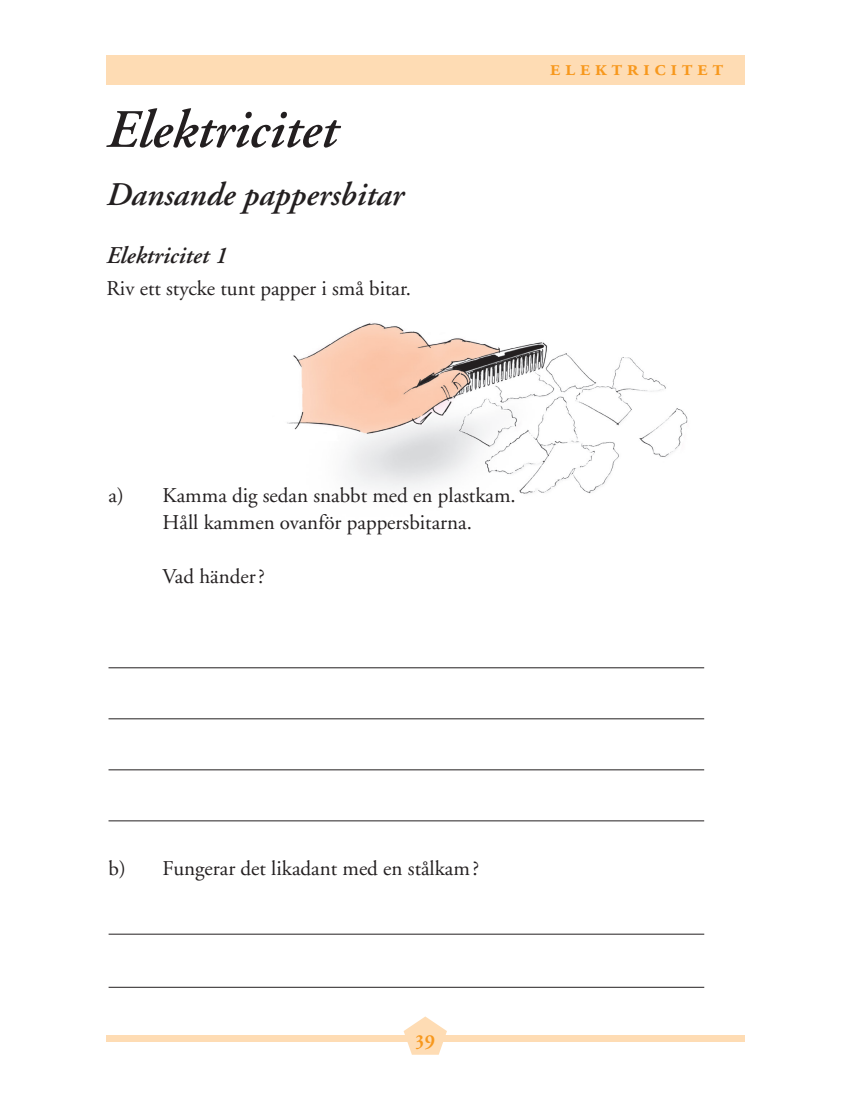
<style>
.page{position:relative;width:851px;height:1106px;background:#fff}
.page>*{position:absolute;margin:0;border:0;box-sizing:border-box;transform-origin:0 0}
.t1{font:italic 600 54px "Adobe Garamond";color:#231f20}
.t2{font:italic 600 33px "Adobe Garamond";color:#231f20}
.t3{font:italic 600 24px "Adobe Garamond";color:#231f20}
.t4{font:22.5px "Adobe Garamond Semibold SC";letter-spacing:.2em;color:#f7981d}
.t5{font:21px/27px "Adobe Garamond";color:#231f20;text-align:center}
</style>
<div class="page">
<div style="left:106px;top:1035px;width:638px;height:7px;background:#fedcb4"></div>
<svg style="left:403px;top:1016px;width:44px;height:38px"></svg>
<div style="left:106px;top:55px;width:638px;height:30px;background:#fedcb4"></div>
<img style="left:287px;top:323px;width:401px;height:171px">
<hr style="left:108px;top:667px;width:596px;height:1px;background:#231f20">
<hr style="left:108px;top:718px;width:596px;height:1px;background:#231f20">
<hr style="left:108px;top:769px;width:596px;height:1px;background:#231f20">
<hr style="left:108px;top:820px;width:596px;height:1px;background:#231f20">
<hr style="left:109px;top:933px;width:595px;height:1px;background:#231f20">
<hr style="left:109px;top:986px;width:595px;height:1px;background:#231f20">
<h1 class="t1" style="left:106px;top:100px;width:232px">Elektricitet</h1>
<h2 class="t2" style="left:106px;top:176px;width:299px">Dansande pappersbitar</h2>
<p class="t3" style="left:106px;top:243px;width:122px">Elektricitet 1</p>
<p class="t5" style="left:106px;top:275px;width:306px">Riv ett stycke tunt papper i små bitar.</p>
<p class="t4" style="left:550px;top:55px;width:175px">elektricitet</p>
<p class="t5" style="left:109px;top:482px;width:408px">a) Kamma dig sedan snabbt med en plastkam.<br>Håll kammen ovanför pappersbitarna.</p>
<p class="t5" style="left:163px;top:563px;width:104px">Vad händer?</p>
<p class="t5" style="left:109px;top:855px;width:372px">b) Fungerar det likadant med en stålkam?</p>
<p class="t4" style="left:415px;top:1025px;width:21px">39</p>
</div>
